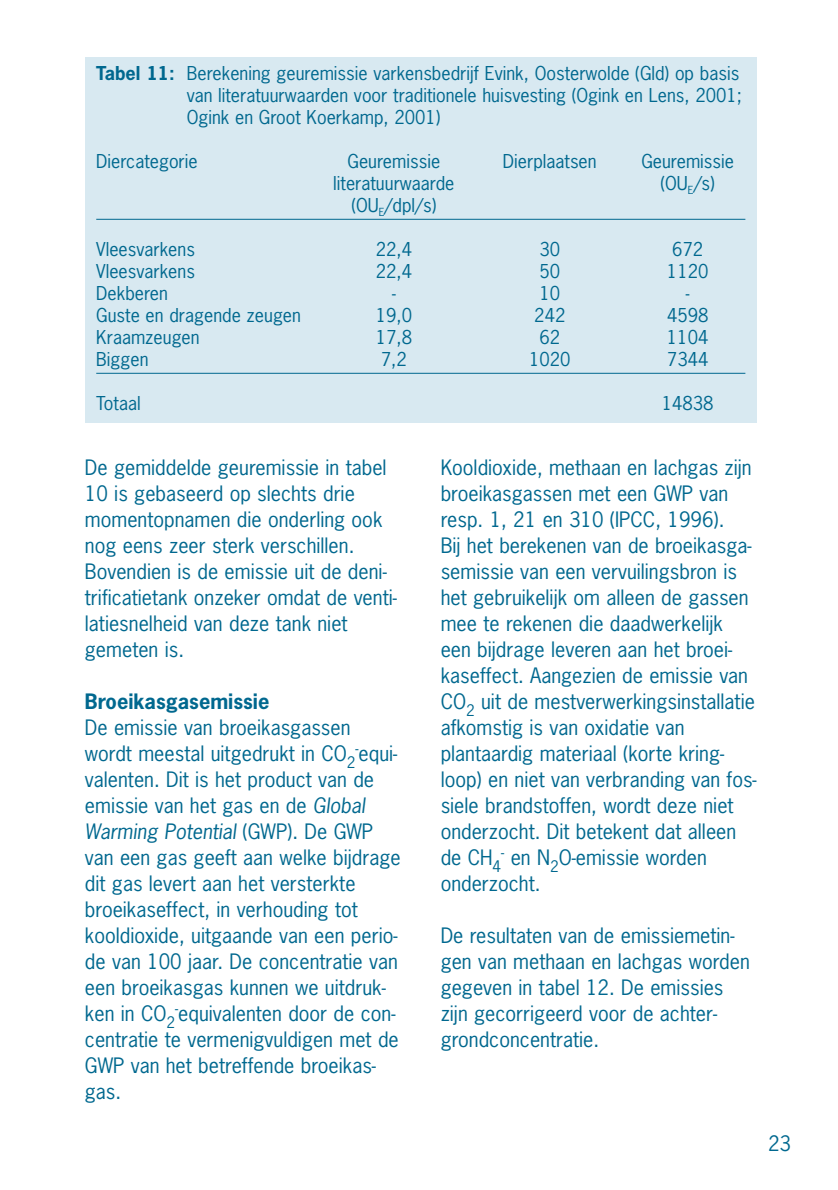
<style>
.page{position:relative;width:838px;height:1190px;background:#fff}
.page>*{position:absolute;margin:0;border:0;box-sizing:border-box;transform-origin:0 0}
.t1{font:20px/26px "News Gothic";color:#00688f}
.t2{font:700 20px "News Gothic";color:#00688f}
.t3{font:18px/22px "News Gothic";color:#00688f}
.s1{font-weight:700}
</style>
<div class="page">
<div style="left:85px;top:57px;width:672px;height:365px;background:#d8e9f1"></div>
<hr style="left:96px;top:219px;width:649px;height:1px;background:#00688f">
<hr style="left:96px;top:373px;width:649px;height:1px;background:#00688f">
<p class="t3" style="left:187px;top:64px;width:557px;text-indent:-90px"><span class="s1">Tabel 11:</span> Berekening geuremissie varkensbedrijf Evink, Oosterwolde (Gld) op basis van literatuurwaarden voor traditionele huisvesting (Ogink en Lens, 2001;<br>Ogink en Groot Koerkamp, 2001)</p>
<p class="t3" style="left:96px;top:152px;width:103px">Diercategorie</p>
<p class="t3" style="left:348px;top:152px;width:94px">Geuremissie</p>
<p class="t3" style="left:503px;top:152px;width:95px">Dierplaatsen</p>
<p class="t3" style="left:641px;top:152px;width:94px">Geuremissie</p>
<p class="t3" style="left:333px;top:174px;width:123px">literatuurwaarde</p>
<p class="t3" style="left:660px;top:174px;width:56px">(OU<sub>E</sub>/s)</p>
<p class="t3" style="left:351px;top:196px;width:87px">(OU<sub>E</sub>/dpl/s)</p>
<p class="t3" style="left:96px;top:240px;width:100px">Vleesvarkens</p>
<p class="t3" style="left:376px;top:240px;width:38px">22,4</p>
<p class="t3" style="left:539px;top:240px;width:22px">30</p>
<p class="t3" style="left:672px;top:240px;width:33px">672</p>
<p class="t3" style="left:96px;top:262px;width:100px">Vleesvarkens</p>
<p class="t3" style="left:376px;top:262px;width:38px">22,4</p>
<p class="t3" style="left:539px;top:262px;width:22px">50</p>
<p class="t3" style="left:667px;top:262px;width:43px">1120</p>
<p class="t3" style="left:96px;top:284px;width:73px">Dekberen</p>
<p class="t3" style="left:392px;top:284px;width:5px">-</p>
<p class="t3" style="left:539px;top:284px;width:22px">10</p>
<p class="t3" style="left:686px;top:284px;width:5px">-</p>
<p class="t3" style="left:96px;top:306px;width:206px">Guste en dragende zeugen</p>
<p class="t3" style="left:376px;top:306px;width:38px">19,0</p>
<p class="t3" style="left:534px;top:306px;width:33px">242</p>
<p class="t3" style="left:667px;top:306px;width:43px">4598</p>
<p class="t3" style="left:96px;top:328px;width:105px">Kraamzeugen</p>
<p class="t3" style="left:376px;top:328px;width:38px">17,8</p>
<p class="t3" style="left:539px;top:328px;width:22px">62</p>
<p class="t3" style="left:667px;top:328px;width:43px">1104</p>
<p class="t3" style="left:96px;top:350px;width:54px">Biggen</p>
<p class="t3" style="left:381px;top:350px;width:27px">7,2</p>
<p class="t3" style="left:529px;top:350px;width:43px">1020</p>
<p class="t3" style="left:667px;top:350px;width:43px">7344</p>
<p class="t3" style="left:96px;top:394px;width:46px">Totaal</p>
<p class="t3" style="left:662px;top:394px;width:53px">14838</p>
<p class="t1" style="left:85px;top:456px;width:313px">De gemiddelde geuremissie in tabel<br>10 is gebaseerd op slechts drie momentopnamen die onderling ook nog eens zeer sterk verschillen.<br>Bovendien is de emissie uit de deni&shy;trificatietank onzeker omdat de venti&shy;latiesnelheid van deze tank niet gemeten is.</p>
<p class="t2" style="left:85px;top:693px;width:186px">Broeikasgasemissie</p>
<p class="t1" style="left:85px;top:716px;width:317px">De emissie van broeikasgassen wordt meestal uitgedrukt in CO<sub>2</sub><sup>-</sup>equi&shy;valenten. Dit is het product van de emissie van het gas en de Global<br>Warming Potential (GWP). De GWP van een gas geeft aan welke bijdrage dit gas levert aan het versterkte broeikaseffect, in verhouding tot kooldioxide, uitgaande van een perio&shy;de van 100 jaar. De concentratie van een broeikasgas kunnen we uitdruk&shy;ken in CO<sub>2</sub><sup>-</sup>equivalenten door de con&shy;centratie te vermenigvuldigen met de<br>GWP van het betreffende broeikas&shy;gas.</p>
<p class="t1" style="left:441px;top:456px;width:318px">Kooldioxide, methaan en lachgas zijn broeikasgassen met een GWP van resp. 1, 21 en 310 (IPCC, 1996).<br>Bij het berekenen van de broeikasga&shy;semissie van een vervuilingsbron is het gebruikelijk om alleen de gassen mee te rekenen die daadwerkelijk een bijdrage leveren aan het broei&shy;kaseffect. Aangezien de emissie van CO<sub>2</sub> uit de mestverwerkingsinstallatie afkomstig is van oxidatie van plantaardig materiaal (korte kring&shy;loop) en niet van verbranding van fos&shy;siele brandstoffen, wordt deze niet onderzocht. Dit betekent dat alleen de CH<sub>4</sub><sup>-</sup> en N<sub>2</sub>O-emissie worden onderzocht.</p>
<p class="t1" style="left:441px;top:924px;width:311px">De resultaten van de emissiemetin&shy;gen van methaan en lachgas worden gegeven in tabel 12. De emissies zijn gecorrigeerd voor de achter&shy;grondconcentratie.</p>
<p class="t1" style="left:768px;top:1132px;width:25px">23</p>
</div>
